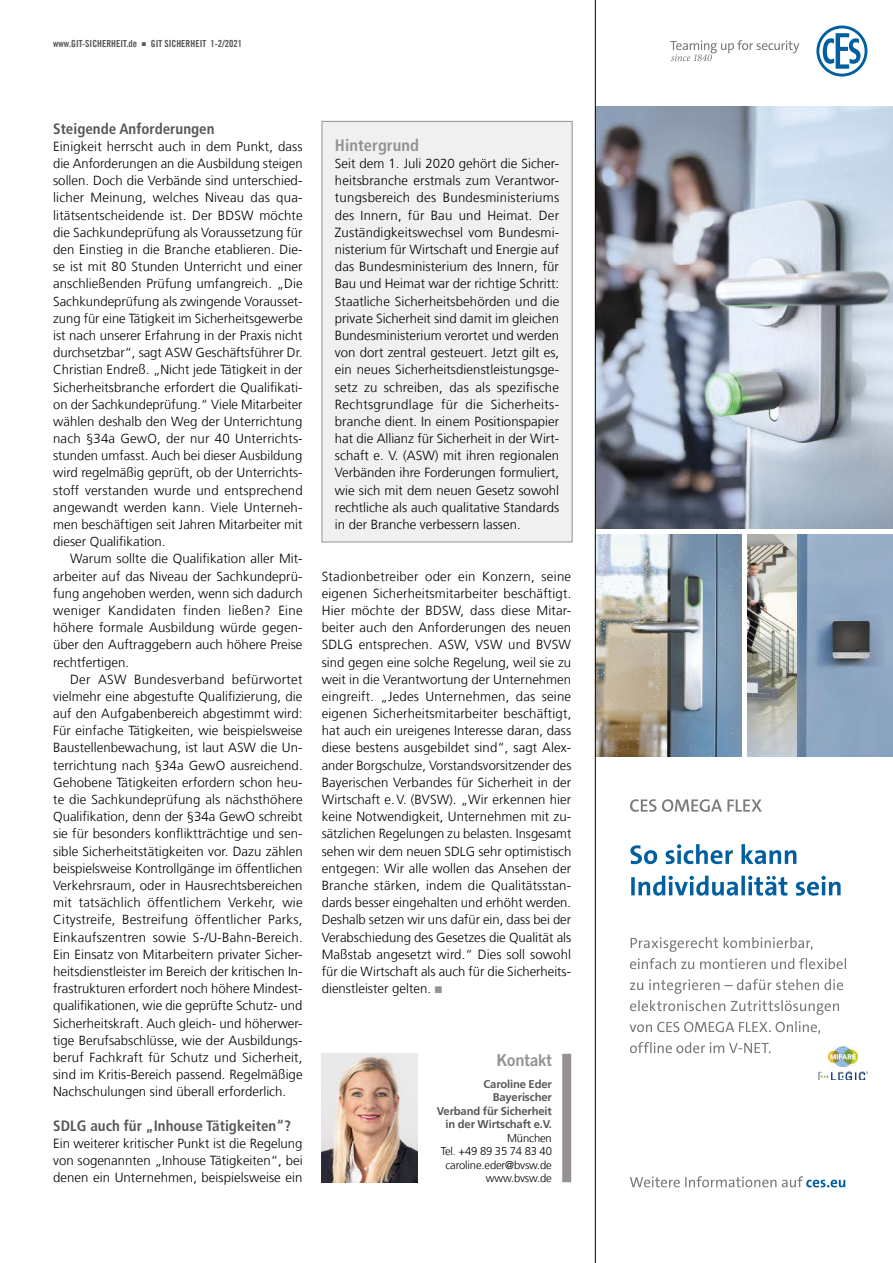
<style>
.page{position:relative;width:893px;height:1263px;background:#fff}
.page>*{position:absolute;margin:0;border:0;box-sizing:border-box;transform-origin:0 0}
.t1{font:700 condensed 16.5px "Frutiger LT Com";letter-spacing:.005em;color:#959291}
.t2{font:16.5px "Trade Gothic LT Std Bd 2";letter-spacing:-.005em;color:#959291}
.t3{font:700 condensed 15px "Frutiger LT Com";color:#575756}
.t4{font:300 13.2px/17.2px "Frutiger LT Com";color:#000;text-align:justify}
.t5{font:700 11.25px/13.5px "Frutiger LT Com";letter-spacing:-.015em;color:#575756;text-align:right}
.t6{font:300 11.25px/13.5px "Frutiger LT Com";letter-spacing:-.015em;color:#000;text-align:right}
.t7{font:9.75px "Trade Gothic LT Com Bd Cn 20";color:#575756}
.s1{color:#959291}
</style>
<div class="page">
<div style="left:562px;top:1054px;width:9px;height:128px;background:#959291"></div>
<img style="left:322px;top:1053px;width:95px;height:129px">
<div style="left:322px;top:121px;width:250px;height:421px;background:#f1f0f1"></div>
<div style="left:322px;top:121px;width:250px;height:421px;border:1px solid #959291"></div>
<img style="left:595px;top:0;width:298px;height:1263px">
<p class="t7" style="left:53px;top:38px;width:191px">www.GIT-SICHERHEIT.de ▪ GIT SICHERHEIT 1-2/2021</p>
<p class="t3" style="left:53px;top:120px;width:163px">Steigende Anforderungen</p>
<p class="t4" style="left:53px;top:138px;width:251px">Einigkeit herrscht auch in dem Punkt, dass die Anforderungen an die Ausbildung steigen sollen. Doch die Verbände sind unterschied&shy;licher Meinung, welches Niveau das qua&shy;litätsentscheidende ist. Der BDSW möchte die Sachkundeprüfung als Voraussetzung für den Einstieg in die Branche etablieren. Die&shy;se ist mit 80 Stunden Unterricht und einer anschließenden Prüfung umfangreich. „Die Sachkundeprüfung als zwingende Vorausset&shy;zung für eine Tätigkeit im Sicherheitsgewerbe ist nach unserer Erfahrung in der Praxis nicht durchsetzbar“, sagt ASW Geschäftsführer Dr.<br>Christian Endreß. „Nicht jede Tätigkeit in der Sicherheitsbranche erfordert die Qualifikati&shy;on der Sachkundeprüfung.“ Viele Mitarbeiter wählen deshalb den Weg der Unterrichtung nach §34a GewO, der nur 40 Unterrichts&shy;stunden umfasst. Auch bei dieser Ausbildung wird regelmäßig geprüft, ob der Unterrichts&shy;stoff verstanden wurde und entsprechend angewandt werden kann. Viele Unterneh&shy;men beschäftigen seit Jahren Mitarbeiter mit dieser Qualifikation.</p>
<p class="t4" style="left:53px;top:550px;width:251px;text-indent:17px">Warum sollte die Qualifikation aller Mit&shy;arbeiter auf das Niveau der Sachkundeprü&shy;fung angehoben werden, wenn sich dadurch weniger Kandidaten finden ließen? Eine höhere formale Ausbildung würde gegen&shy;über den Auftraggebern auch höhere Preise rechtfertigen.</p>
<p class="t4" style="left:53px;top:671px;width:251px;text-indent:17px">Der ASW Bundesverband befürwortet vielmehr eine abgestufte Qualifizierung, die auf den Aufgabenbereich abgestimmt wird:<br>Für einfache Tätigkeiten, wie beispielsweise Baustellenbewachung, ist laut ASW die Un&shy;terrichtung nach §34a GewO ausreichend.<br>Gehobene Tätigkeiten erfordern schon heu&shy;te die Sachkundeprüfung als nächsthöhere Qualifikation, denn der §34a GewO schreibt sie für besonders konfliktträchtige und sen&shy;sible Sicherheitstätigkeiten vor. Dazu zählen beispielsweise Kontrollgänge im öffentlichen Verkehrsraum, oder in Hausrechtsbereichen mit tatsächlich öffentlichem Verkehr, wie Citystreife, Bestreifung öffentlicher Parks, Einkaufszentren sowie S-/U-Bahn-Bereich.<br>Ein Einsatz von Mitarbeitern privater Sicher&shy;heitsdienstleister im Bereich der kritischen In&shy;frastrukturen erfordert noch höhere Mindest&shy;qualifikationen, wie die geprüfte Schutz- und Sicherheitskraft. Auch gleich- und höherwer&shy;tige Berufsabschlüsse, wie der Ausbildungs&shy;beruf Fachkraft für Schutz und Sicherheit, sind im Kritis-Bereich passend. Regelmäßige Nachschulungen sind überall erforderlich.</p>
<p class="t3" style="left:53px;top:1116px;width:239px">SDLG auch für „Inhouse Tätigkeiten“?</p>
<p class="t4" style="left:53px;top:1135px;width:251px">Ein weiterer kritischer Punkt ist die Regelung von sogenannten „Inhouse Tätigkeiten“, bei denen ein Unternehmen, beispielsweise ein</p>
<p class="t1" style="left:335px;top:135px;width:86px">Hintergrund</p>
<p class="t4" style="left:335px;top:155px;width:226px">Seit dem 1. Juli 2020 gehört die Sicher&shy;heitsbranche erstmals zum Verantwor&shy;tungsbereich des Bundesministeriums des Innern, für Bau und Heimat. Der Zuständigkeitswechsel vom Bundesmi&shy;nisterium für Wirtschaft und Energie auf das Bundesministerium des Innern, für Bau und Heimat war der richtige Schritt:<br>Staatliche Sicherheitsbehörden und die private Sicherheit sind damit im gleichen Bundesministerium verortet und werden von dort zentral gesteuert. Jetzt gilt es, ein neues Sicherheitsdienstleistungsge&shy;setz zu schreiben, das als spezifische Rechtsgrundlage für die Sicherheits&shy;branche dient. In einem Positionspapier hat die Allianz für Sicherheit in der Wirt&shy;schaft e. V. (ASW) mit ihren regionalen Verbänden ihre Forderungen formuliert, wie sich mit dem neuen Gesetz sowohl rechtliche als auch qualitative Standards in der Branche verbessern lassen.</p>
<p class="t4" style="left:322px;top:567px;width:251px">Stadionbetreiber oder ein Konzern, seine eigenen Sicherheitsmitarbeiter beschäftigt.<br>Hier möchte der BDSW, dass diese Mitar&shy;beiter auch den Anforderungen des neuen SDLG entsprechen. ASW, VSW und BVSW sind gegen eine solche Regelung, weil sie zu weit in die Verantwortung der Unternehmen eingreift. „Jedes Unternehmen, das seine eigenen Sicherheitsmitarbeiter beschäftigt, hat auch ein ureigenes Interesse daran, dass diese bestens ausgebildet sind“, sagt Alex&shy;ander Borgschulze, Vorstandsvorsitzender des Bayerischen Verbandes für Sicherheit in der Wirtschaft e.V. (BVSW). „Wir erkennen hier keine Notwendigkeit, Unternehmen mit zu&shy;sätzlichen Regelungen zu belasten. Insgesamt sehen wir dem neuen SDLG sehr optimistisch entgegen: Wir alle wollen das Ansehen der Branche stärken, indem die Qualitätsstan&shy;dards besser eingehalten und erhöht werden.<br>Deshalb setzen wir uns dafür ein, dass bei der Verabschiedung des Gesetzes die Qualität als Maßstab angesetzt wird.“ Dies soll sowohl für die Wirtschaft als auch für die Sicherheits&shy;dienstleister gelten. <span class="s1">◾</span></p>
<p class="t2" style="left:496px;top:1049px;width:57px">Kontakt</p>
<p class="t5" style="left:437px;top:1077px;width:117px">Caroline Eder<br>Bayerischer<br>Verband für Sicherheit in der Wirtschaft e.V.</p>
<p class="t6" style="left:441px;top:1131px;width:113px">München<br>Tel. +49 89 35 74 83 40 caroline.eder@bvsw.de www.bvsw.de</p>
</div>
